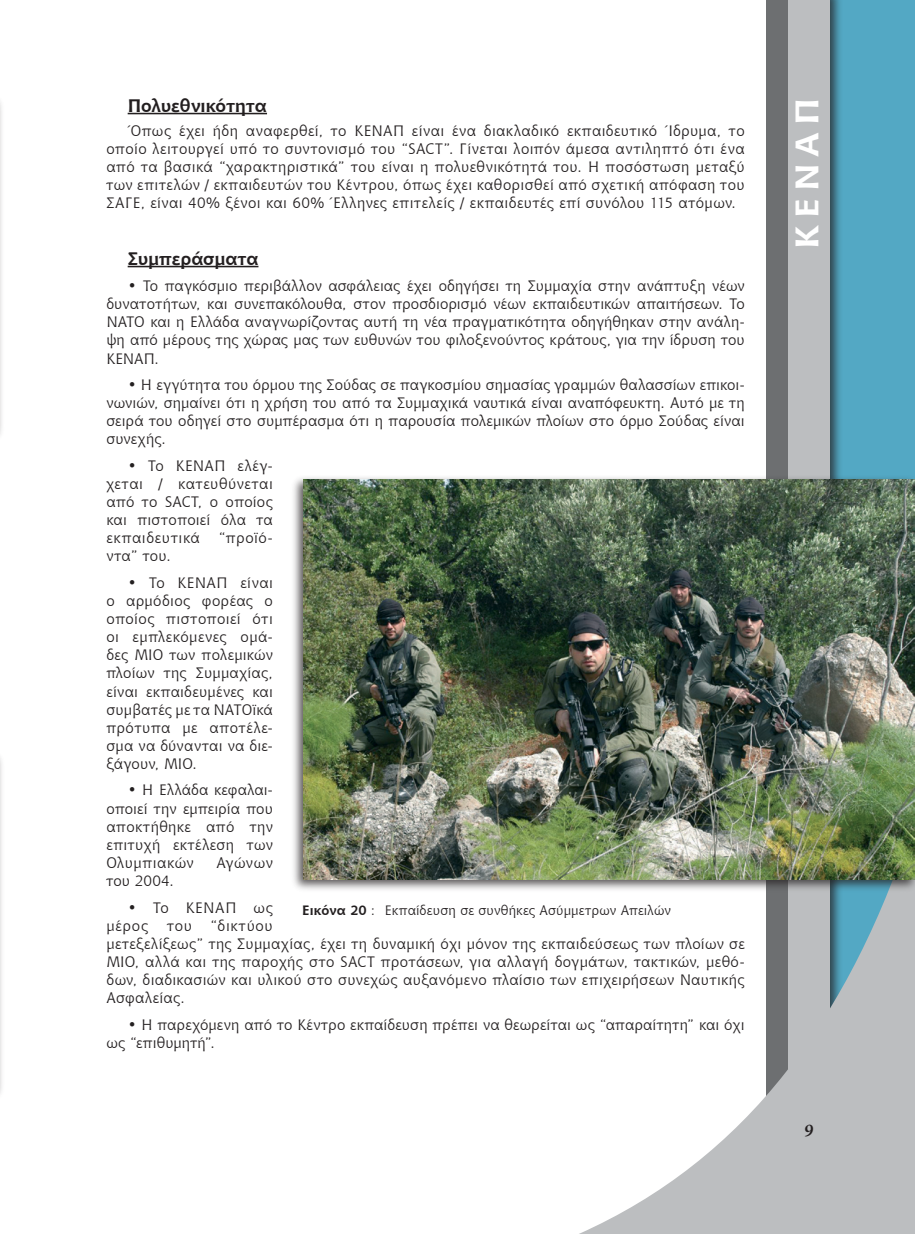
<style>
.page{position:relative;width:915px;height:1234px;background:#fff}
.page>*{position:absolute;margin:0;border:0;box-sizing:border-box;transform-origin:0 0}
.t1{font:700 32.4px "Chianti BT";color:#fff;scale:1.11 1}
.t2{font:700 18px "Chianti BT";color:#231f20}
.t3{font:15px/18px "Chianti BT";letter-spacing:.02em;color:#231f20;text-align:justify}
.t4{font:13.5px "Chianti BT";letter-spacing:.01em;color:#231f20}
.s1{font-weight:700}
</style>
<div class="page">
<div style="left:791px;top:0;width:123px;height:1233px;background:#53a8c4"></div>
<div style="left:782px;top:0;width:60px;height:1233px;background:#231f20;opacity:.75"></div>
<div style="left:787px;top:0;width:42px;height:1233px;background:#bcbec0"></div>
<div style="left:765px;top:0;width:22px;height:1233px;background:#6d6f71"></div>
<svg style="left:581px;top:893px;width:333px;height:340px;fill:#bcbec0"></svg>
<hr style="left:128px;top:113px;width:139px;height:1px;background:#231f20">
<hr style="left:128px;top:266px;width:130px;height:1px;background:#231f20">
<img style="left:0;top:103px;width:1px;height:326px">
<div style="left:0;top:749px;width:6px;height:352px;background:#fbfbfb"></div>
<img style="left:0;top:760px;width:1px;height:328px">
<div style="left:290px;top:474px;width:624px;height:419px;background:#231f20;opacity:.75"></div>
<img style="left:303px;top:479px;width:611px;height:400px">
<svg style="left:804px;top:1124px;width:8px;height:12px"></svg>
<p class="t2" style="left:128px;top:92px;width:141px">Πολυεθνικότητα</p>
<p class="t3" style="left:106px;top:121px;width:639px;text-indent:21px">Όπως έχει ήδη αναφερθεί, το ΚΕΝΑΠ είναι ένα διακλαδικό εκπαιδευτικό Ίδρυμα, το οποίο λειτουργεί υπό το συντονισμό του “SACT”. Γίνεται λοιπόν άμεσα αντιληπτό ότι ένα από τα βασικά “χαρακτηριστικά” του είναι η πολυεθνικότητά του. Η ποσόστωση μεταξύ των επιτελών / εκπαιδευτών του Κέντρου, όπως έχει καθορισθεί από σχετική απόφαση του ΣΑΓΕ, είναι 40% ξένοι και 60% Έλληνες επιτελείς / εκπαιδευτές επί συνόλου 115 ατόμων.</p>
<p class="t2" style="left:128px;top:245px;width:132px">Συμπεράσματα</p>
<p class="t3" style="left:106px;top:276px;width:639px;text-indent:21px">• Το παγκόσμιο περιβάλλον ασφάλειας έχει οδηγήσει τη Συμμαχία στην ανάπτυξη νέων δυνατοτήτων, και συνεπακόλουθα, στον προσδιορισμό νέων εκπαιδευτικών απαιτήσεων. Το ΝΑΤΟ και η Ελλάδα αναγνωρίζοντας αυτή τη νέα πραγματικότητα οδηγήθηκαν στην ανάλη&shy;ψη από μέρους της χώρας μας των ευθυνών του φιλοξενούντος κράτους, για την ίδρυση του ΚΕΝΑΠ.</p>
<p class="t3" style="left:106px;top:375px;width:639px;text-indent:21px">• Η εγγύτητα του όρμου της Σούδας σε παγκοσμίου σημασίας γραμμών θαλασσίων επικοι&shy;νωνιών, σημαίνει ότι η χρήση του από τα Συμμαχικά ναυτικά είναι αναπόφευκτη. Αυτό με τη σειρά του οδηγεί στο συμπέρασμα ότι η παρουσία πολεμικών πλοίων στο όρμο Σούδας είναι συνεχής.</p>
<p class="t3" style="left:106px;top:456px;width:168px;text-indent:21px">• Το ΚΕΝΑΠ ελέγ&shy;χεται / κατευθύνεται από το SACT, ο οποίος και πιστοποιεί όλα τα εκπαιδευτικά</p>
<p class="t3" style="left:219px;top:528px;width:56px">“προϊό-</p>
<p class="t3" style="left:106px;top:546px;width:66px">ντα” του.</p>
<p class="t3" style="left:106px;top:573px;width:168px;text-indent:21px">• Το ΚΕΝΑΠ είναι ο αρμόδιος φορέας ο οποίος πιστοποιεί ότι οι εμπλεκόμενες ομά&shy;δες ΜΙΟ των πολεμικών πλοίων της Συμμαχίας, είναι εκπαιδευμένες και συμβατές με τα ΝΑΤΟϊκά πρότυπα με αποτέλε&shy;σμα να δύνανται να διε&shy;ξάγουν, ΜΙΟ.</p>
<p class="t3" style="left:106px;top:780px;width:168px;text-indent:21px">• Η Ελλάδα κεφαλαι&shy;οποιεί την εμπειρία που αποκτήθηκε από την επιτυχή εκτέλεση των Ολυμπιακών</p>
<p class="t3" style="left:216px;top:852px;width:58px">Αγώνων</p>
<p class="t3" style="left:106px;top:870px;width:69px">του 2004.</p>
<p class="t3" style="left:106px;top:897px;width:639px;text-align:left;text-indent:21px">• Το ΚΕΝΑΠ ως<br>μέρος του “δικτύου<br>μετεξελίξεως” της Συμμαχίας, έχει τη δυναμική όχι μόνον της εκπαιδεύσεως των πλοίων σε ΜΙΟ, αλλά και της παροχής στο SACT προτάσεων, για αλλαγή δογμάτων, τακτικών, μεθό&shy;δων, διαδικασιών και υλικού στο συνεχώς αυξανόμενο πλαίσιο των επιχειρήσεων Ναυτικής Ασφαλείας.</p>
<p class="t3" style="left:106px;top:1014px;width:639px;text-indent:21px">• Η παρεχόμενη από το Κέντρο εκπαίδευση πρέπει να θεωρείται ως “απαραίτητη” και όχι ως “επιθυμητή”.</p>
<p class="t4" style="left:302px;top:900px;width:370px"><span class="s1">Εικόνα 20</span> : Εκπαίδευση σε συνθήκες Ασύμμετρων Απειλών</p>
<h1 class="t1" style="left:784px;top:249px;width:137px;rotate:-90deg">ΚΕΝΑΠ</h1>
</div>
